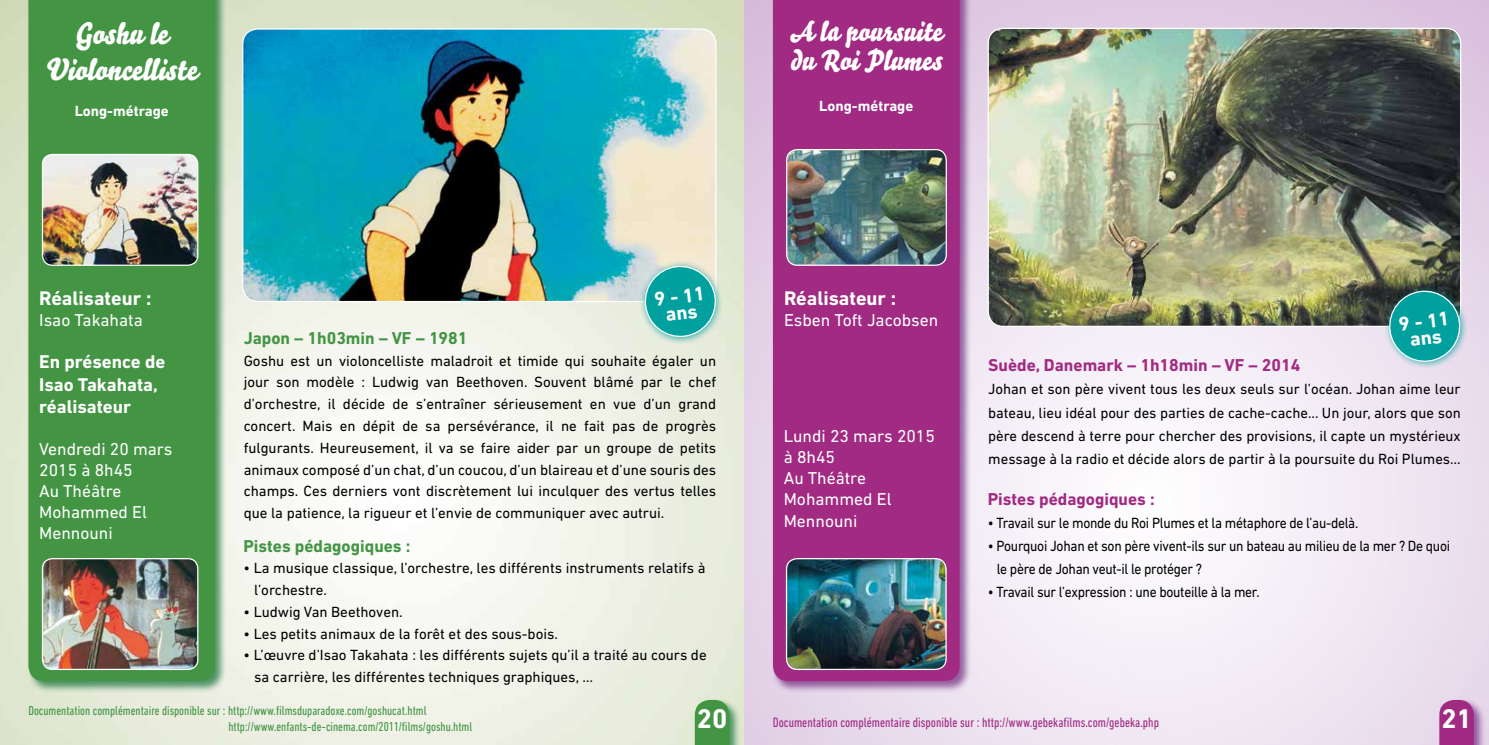
<style>
.page{position:relative;width:1489px;height:745px;background:#fff}
.page>*{position:absolute;margin:0;border:0;box-sizing:border-box;transform-origin:0 0}
.t1{font:30px/36px "Bello Script";color:#fff;text-align:center}
.t2{font:27.88px/28.5px "Bello Script";color:#fff}
.t3{font:700 27.5px "DIN Next LT Pro";color:#fff}
.t4{font:700 20px/16.4px "DIN Next LT Pro";color:#fff;text-align:center}
.t5{font:700 18.75px/22.5px "DIN Next LT Pro";color:#fff}
.t6{font:17.5px/21px "DIN Next LT Pro";color:#fff}
.t7{font:700 17.5px "DIN Next LT Pro";color:#a12a83}
.t8{font:700 17.5px "DIN Next LT Pro";color:#439544}
.t9{font:15px/21.8px "DIN Next LT Pro";color:#000;text-align:justify}
.t10{font:15px/23px "DIN Next LT Pro";letter-spacing:-.02em;color:#000;scale:.91 1}
.t11{font:700 15px "DIN Next LT Pro";color:#fff}
.t12{font:condensed 13.75px "DIN Next LT Pro";color:#a12a83}
.t13{font:condensed 13.12px/15.8px "DIN Next LT Pro";color:#439544}
</style>
<div class="page">
<div style="left:27px;top:0;width:200px;height:692px;background:#006527;opacity:.66"></div>
<div style="left:28px;top:0;width:187px;height:680px;background:#439544"></div>
<img style="left:243px;top:29px;width:473px;height:272px">
<div style="left:242px;top:28px;width:474px;height:274px;border:1px solid #fff;border-radius:15px"></div>
<img style="left:42px;top:154px;width:156px;height:111px">
<div style="left:42px;top:154px;width:156px;height:112px;border:1px solid #fff;border-radius:10px"></div>
<img style="left:42px;top:558px;width:156px;height:111px">
<div style="left:42px;top:557px;width:156px;height:112px;border:1px solid #fff;border-radius:10px"></div>
<div style="left:639px;top:260px;width:84px;height:85px;background:#00a09e;opacity:.75"></div>
<svg style="left:643px;top:264px;width:74px;height:74px;background:#43b5b1"></svg>
<div style="left:771px;top:0;width:200px;height:692px;background:#651974;opacity:.66"></div>
<div style="left:773px;top:0;width:186px;height:680px;background:#a12a83"></div>
<img style="left:988px;top:28px;width:472px;height:298px">
<img style="left:786px;top:149px;width:160px;height:116px">
<div style="left:786px;top:149px;width:160px;height:117px;border:1px solid #fff;border-radius:11px"></div>
<img style="left:786px;top:558px;width:160px;height:111px">
<div style="left:785px;top:557px;width:161px;height:112px;border:1px solid #fff;border-radius:11px"></div>
<div style="left:1383px;top:285px;width:84px;height:84px;background:#00a09e;opacity:.75"></div>
<svg style="left:1387px;top:289px;width:74px;height:74px;background:#2d9e9e"></svg>
<div style="left:1437px;top:697px;width:48px;height:47px;background:#651974;opacity:.66"></div>
<svg style="left:1439px;top:699px;width:34px;height:45px;background:#a6388b"></svg>
<div style="left:693px;top:697px;width:48px;height:47px;background:#006527;opacity:.66"></div>
<svg style="left:694px;top:699px;width:35px;height:45px;background:#519c51"></svg>
<h1 class="t1" style="left:46px;top:16px;width:153px">Goshu le<br>Violoncelliste</h1>
<p class="t11" style="left:75px;top:102px;width:96px">Long-métrage</p>
<h3 class="t4" style="left:39px;top:289px;width:114px">Réalisateur :</h3>
<p class="t6" style="left:39px;top:309px;width:105px">Isao Takahata</p>
<p class="t5" style="left:39px;top:350px;width:128px">En présence de<br>Isao Takahata, réalisateur</p>
<p class="t6" style="left:39px;top:437px;width:135px">Vendredi 20 mars<br>2015 à 8h45<br>Au Théâtre<br>Mohammed El<br>Mennouni</p>
<h3 class="t4" style="left:653px;top:291px;width:52px;rotate:-7deg">9 - 11 ans</h3>
<p class="t8" style="left:244px;top:327px;width:225px">Japon – 1h03min – VF – 1981</p>
<p class="t9" style="left:244px;top:349px;width:474px">Goshu est un violoncelliste maladroit et timide qui souhaite égaler un jour son modèle : Ludwig van Beethoven. Souvent blâmé par le chef d’orchestre, il décide de s’entraîner sérieusement en vue d’un grand concert. Mais en dépit de sa persévérance, il ne fait pas de progrès fulgurants. Heureusement, il va se faire aider par un groupe de petits animaux composé d’un chat, d’un coucou, d’un blaireau et d’une souris des champs. Ces derniers vont discrètement lui inculquer des vertus telles que la patience, la rigueur et l’envie de communiquer avec autrui.</p>
<p class="t8" style="left:243px;top:535px;width:168px">Pistes pédagogiques :</p>
<p class="t9" style="left:254px;top:556px;width:453px;text-indent:-11px">• La musique classique, l’orchestre, les différents instruments relatifs à l’orchestre.</p>
<p class="t9" style="left:243px;top:600px;width:161px">• Ludwig Van Beethoven.</p>
<p class="t9" style="left:243px;top:622px;width:316px">• Les petits animaux de la forêt et des sous-bois.</p>
<p class="t9" style="left:254px;top:643px;width:454px;text-indent:-11px">• L’œuvre d’Isao Takahata : les différents sujets qu’il a traité au cours de sa carrière, les différentes techniques graphiques, …</p>
<h2 class="t2" style="left:790px;top:18px;width:154px">A la poursuite du Roi Plumes</h2>
<p class="t11" style="left:819px;top:97px;width:96px">Long-métrage</p>
<h3 class="t4" style="left:784px;top:289px;width:114px">Réalisateur :</h3>
<p class="t6" style="left:784px;top:309px;width:156px">Esben Toft Jacobsen</p>
<p class="t6" style="left:783px;top:425px;width:153px">Lundi 23 mars 2015 à 8h45<br>Au Théâtre<br>Mohammed El<br>Mennouni</p>
<h3 class="t4" style="left:1397px;top:316px;width:52px;rotate:-7deg">9 - 11 ans</h3>
<p class="t7" style="left:988px;top:355px;width:313px">Suède, Danemark – 1h18min – VF – 2014</p>
<p class="t9" style="left:988px;top:377px;width:474px;line-height:23px">Johan et son père vivent tous les deux seuls sur l’océan. Johan aime leur bateau, lieu idéal pour des parties de cache-cache... Un jour, alors que son père descend à terre pour chercher des provisions, il capte un mystérieux message à la radio et décide alors de partir à la poursuite du Roi Plumes…</p>
<p class="t7" style="left:987px;top:488px;width:168px">Pistes pédagogiques :</p>
<p class="t10" style="left:987px;top:511px;width:409px">• Travail sur le monde du Roi Plumes et la métaphore de l’au-delà.</p>
<p class="t10" style="left:996px;top:534px;width:500px;text-indent:-9px">• Pourquoi Johan et son père vivent-ils sur un bateau au milieu de la mer ? De quoi le père de Johan veut-il le protéger ?</p>
<p class="t10" style="left:987px;top:580px;width:300px">• Travail sur l’expression : une bouteille à la mer.</p>
<p class="t13" style="left:228px;top:702px;width:245px;text-indent:-200px">Documentation complémentaire disponible sur : http://www.filmsduparadoxe.com/goshucat.html http://www.enfants-de-cinema.com/2011/films/goshu.html</p>
<h3 class="t3" style="left:696px;top:702px;width:32px">20</h3>
<h3 class="t3" style="left:1441px;top:702px;width:32px">21</h3>
<p class="t12" style="left:772px;top:714px;width:387px">Documentation complémentaire disponible sur : http://www.gebekafilms.com/gebeka.php</p>
</div>
